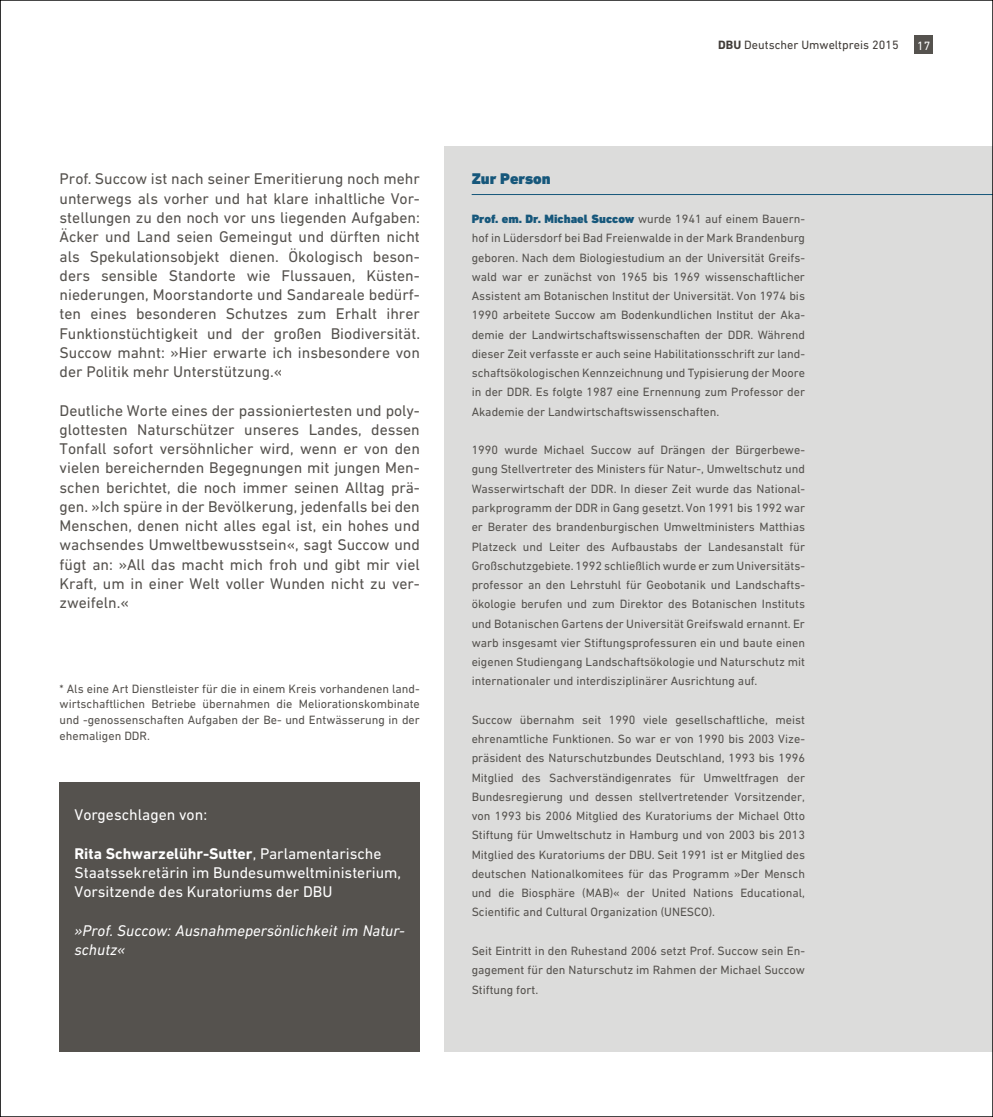
<style>
.page{position:relative;width:993px;height:1117px;background:#fff}
.page>*{position:absolute;margin:0;border:0;box-sizing:border-box;transform-origin:0 0}
.t1{font:15.75px/19.2px "DIN Next W1 G";color:#55524e;text-align:justify}
.t2{font:15.75px/19.2px "DIN Next W1 G";color:#fff}
.t3{font:italic 15.75px/19.2px "DIN Next W1 G";color:#fff}
.t4{font:900 15.75px "DIN Next W1 G";color:#16577b}
.t5{font:12.25px/19.2px "DIN Next W1 G";color:#55524e;text-align:justify}
.t6{font:12.25px "DIN Next W1 G";color:#413c38}
.t7{font:12.25px "DIN Next W1 G";color:#fff}
.s1{font-weight:700}
.s2{font-weight:900;color:#16577b}
</style>
<div class="page">
<div style="left:914px;top:35px;width:19px;height:19px;background:#55524e"></div>
<div style="left:444px;top:146px;width:548px;height:905px;background:#dcdcdb"></div>
<hr style="left:471px;top:194px;width:521px;height:1px;background:#16577b">
<div style="left:60px;top:781px;width:360px;height:270px;background:#55524e"></div>
<p class="t1" style="left:60px;top:169px;width:362px">Prof. Succow ist nach seiner Emeritierung noch mehr unterwegs als vorher und hat klare inhaltliche Vor&shy;stellungen zu den noch vor uns liegenden Aufgaben:<br>Äcker und Land seien Gemeingut und dürften nicht als Spekulationsobjekt dienen. Ökologisch beson&shy;ders sensible Standorte wie Flussauen, Küsten&shy;niederungen, Moorstandorte und Sandareale bedürf&shy;ten eines besonderen Schutzes zum Erhalt ihrer Funktionstüchtigkeit und der großen Biodiversität.<br>Succow mahnt: »Hier erwarte ich insbesondere von der Politik mehr Unterstützung.«</p>
<p class="t1" style="left:60px;top:400px;width:362px">Deutliche Worte eines der passioniertesten und poly&shy;glottesten Naturschützer unseres Landes, dessen Tonfall sofort versöhnlicher wird, wenn er von den vielen bereichernden Begegnungen mit jungen Men&shy;schen berichtet, die noch immer seinen Alltag prä&shy;gen. »Ich spüre in der Bevölkerung, jedenfalls bei den Menschen, denen nicht alles egal ist, ein hohes und wachsendes Umweltbewusstsein«, sagt Succow und fügt an: »All das macht mich froh und gibt mir viel Kraft, um in einer Welt voller Wunden nicht zu ver&shy;zweifeln.«</p>
<p class="t5" style="left:60px;top:680px;width:362px;line-height:15.8px">* Als eine Art Dienstleister für die in einem Kreis vorhandenen land&shy;wirtschaftlichen Betriebe übernahmen die Meliorationskombinate und -genossenschaften Aufgaben der Be- und Entwässerung in der ehemaligen DDR.</p>
<p class="t2" style="left:74px;top:804px;width:134px">Vorgeschlagen von:</p>
<p class="t2" style="left:74px;top:843px;width:328px"><span class="s1">Rita Schwarzelühr-Sutter</span>, Parlamentarische<br>Staatssekretärin im Bundesumweltministerium,<br>Vorsitzende des Kuratoriums der DBU</p>
<p class="t3" style="left:74px;top:920px;width:332px">»Prof. Succow: Ausnahmepersönlichkeit im Natur&shy;schutz«</p>
<p class="t6" style="left:718px;top:38px;width:182px"><span class="s1">DBU</span> Deutscher Umweltpreis 2015</p>
<p class="t7" style="left:916px;top:38px;width:15px">17</p>
<p class="t4" style="left:471px;top:170px;width:81px">Zur Person</p>
<p class="t5" style="left:471px;top:209px;width:335px"><span class="s2">Prof. em. Dr. Michael Succow</span> wurde 1941 auf einem Bauern&shy;hof in Lüdersdorf bei Bad Freienwalde in der Mark Brandenburg geboren. Nach dem Biologiestudium an der Universität Greifs&shy;wald war er zunächst von 1965 bis 1969 wissenschaftlicher Assistent am Botanischen Institut der Universität. Von 1974 bis 1990 arbeitete Succow am Bodenkundlichen Institut der Aka&shy;demie der Landwirtschaftswissenschaften der DDR. Während dieser Zeit verfasste er auch seine Habilitationsschrift zur land&shy;schaftsökologischen Kennzeichnung und Typisierung der Moore in der DDR. Es folgte 1987 eine Ernennung zum Professor der Akademie der Landwirtschaftswissenschaften.</p>
<p class="t5" style="left:471px;top:440px;width:335px">1990 wurde Michael Succow auf Drängen der Bürgerbewe&shy;gung Stellvertreter des Ministers für Natur-, Umweltschutz und Wasserwirtschaft der DDR. In dieser Zeit wurde das National&shy;parkprogramm der DDR in Gang gesetzt. Von 1991 bis 1992 war er Berater des brandenburgischen Umweltministers Matthias Platzeck und Leiter des Aufbaustabs der Landesanstalt für Großschutzgebiete. 1992 schließlich wurde er zum Universitäts&shy;professor an den Lehrstuhl für Geobotanik und Landschafts&shy;ökologie berufen und zum Direktor des Botanischen Instituts und Botanischen Gartens der Universität Greifswald ernannt. Er warb insgesamt vier Stiftungsprofessuren ein und baute einen eigenen Studiengang Landschaftsökologie und Naturschutz mit internationaler und interdisziplinärer Ausrichtung auf.</p>
<p class="t5" style="left:471px;top:709px;width:335px">Succow übernahm seit 1990 viele gesellschaftliche, meist ehrenamtliche Funktionen. So war er von 1990 bis 2003 Vize&shy;präsident des Naturschutzbundes Deutschland, 1993 bis 1996<br>Mitglied des Sachverständigenrates für Umweltfragen der Bundesregierung und dessen stellvertretender Vorsitzender, von 1993 bis 2006 Mitglied des Kuratoriums der Michael Otto Stiftung für Umweltschutz in Hamburg und von 2003 bis 2013<br>Mitglied des Kuratoriums der DBU. Seit 1991 ist er Mitglied des deutschen Nationalkomitees für das Programm »Der Mensch und die Biosphäre (MAB)« der United Nations Educational, Scientific and Cultural Organization (UNESCO).</p>
<p class="t5" style="left:471px;top:940px;width:335px">Seit Eintritt in den Ruhestand 2006 setzt Prof. Succow sein En&shy;gagement für den Naturschutz im Rahmen der Michael Succow Stiftung fort.</p>
</div>
